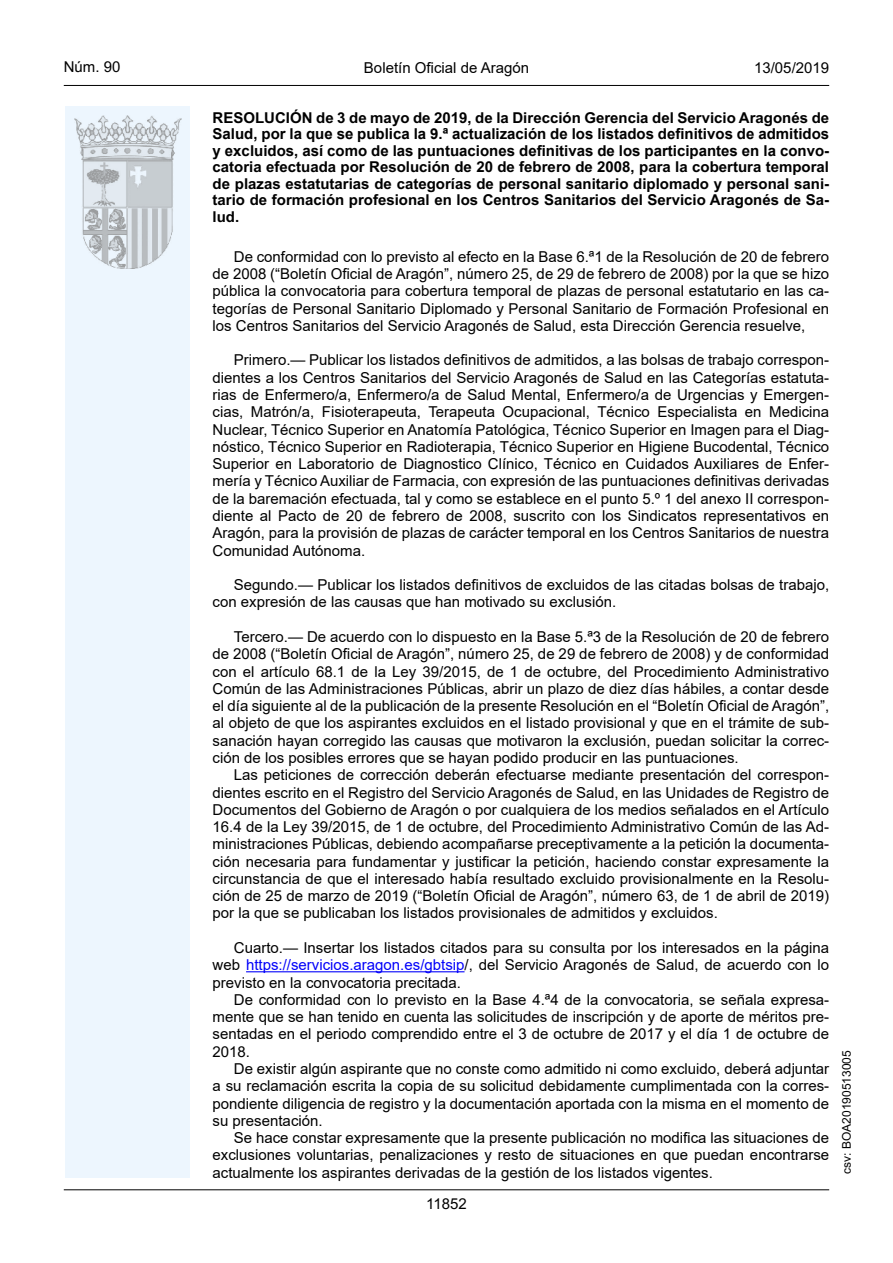
<style>
.page{position:relative;width:893px;height:1263px;background:#fff}
.page>*{position:absolute;margin:0;border:0;box-sizing:border-box;transform-origin:0 0}
.inicio_de_parrafo{font:15px/17.2px "Arial";color:#000;text-align:justify}
.Titulo_text{font:15px/16.5px "Arial Bold MT2";color:#000;text-align:justify}
.estilo_head-c{font:15px "Arial";color:#000}
.estilo_head-d{font:15px "Arial MT2";color:#000}
.estilo_head-i{font:15px "Arial MT2";color:#000}
.numero_pagina{font:15px "Arial MT2";color:#000}
.estilo_head-i-2{font:12px "Arial MT2";color:#000}
.s1{font-family:"Arial";font-weight:700}
.s2{color:#0200fa}
.s3{font-family:"Arial MT2"}
</style>
<div class="page">
<div style="left:65px;top:106px;width:125px;height:1072px;background:#edf6fe"></div>
<img style="left:75px;top:115px;width:106px;height:153px">
<hr style="left:64px;top:85px;width:765px;height:1px;background:#000">
<hr style="left:64px;top:1189px;width:765px;height:1px;background:#000">
<hr style="left:246px;top:971px;width:219px;height:1px;background:#0200fa">
<p class="estilo_head-i" style="left:64px;top:57px;width:58px">Núm. 90</p>
<p class="estilo_head-c" style="left:364px;top:57px;width:167px">Boletín Oficial de Aragón</p>
<p class="estilo_head-d" style="left:754px;top:57px;width:77px">13/05/2019</p>
<p class="Titulo_text" style="left:213px;top:110px;width:618px">RESOLUCIÓN de 3 de mayo de 2019, de la Dirección Gerencia del Servicio Aragonés de <span class="s1">Salud, por la que se publica la 9.ª actualización de los listados definitivos de admitidos y excluidos, así como de las puntuaciones definitivas de los participantes en la convo&shy;</span>catoria efectuada por Resolución de 20 de febrero de 2008, para la cobertura temporal de plazas estatutarias de categorías de personal sanitario diplomado y personal sani&shy;tario de formación profesional en los Centros Sanitarios del Servicio Aragonés de Sa&shy;lud.</p>
<p class="inicio_de_parrafo" style="left:213px;top:248px;width:618px;text-indent:21px">De conformidad con lo previsto al efecto en la Base 6.ª1 de la Resolución de 20 de febrero de 2008 (“Boletín Oficial de Aragón”, número 25, de 29 de febrero de 2008) por la que se hizo pública la convocatoria para cobertura temporal de plazas de personal estatutario en las ca&shy;tegorías de Personal Sanitario Diplomado y Personal Sanitario de Formación Profesional en los Centros Sanitarios del Servicio Aragonés de Salud, esta Dirección Gerencia resuelve,</p>
<p class="inicio_de_parrafo" style="left:213px;top:351px;width:618px;text-indent:21px">Primero.— Publicar los listados definitivos de admitidos, a las bolsas de trabajo correspon&shy;dientes a los Centros Sanitarios del Servicio Aragonés de Salud en las Categorías estatuta&shy;rias de Enfermero/a, Enfermero/a de Salud Mental, Enfermero/a de Urgencias y Emergen&shy;cias, Matrón/a, Fisioterapeuta, Terapeuta Ocupacional, Técnico Especialista en Medicina Nuclear, Técnico Superior en Anatomía Patológica, Técnico Superior en Imagen para el Diag&shy;nóstico, Técnico Superior en Radioterapia, Técnico Superior en Higiene Bucodental, Técnico Superior en Laboratorio de Diagnostico Clínico, Técnico en Cuidados Auxiliares de Enfer&shy;mería y Técnico Auxiliar de Farmacia, con expresión de las puntuaciones definitivas derivadas de la baremación efectuada, tal y como se establece en el punto 5.º 1 del anexo II correspon&shy;diente al Pacto de 20 de febrero de 2008, suscrito con los Sindicatos representativos en Aragón, para la provisión de plazas de carácter temporal en los Centros Sanitarios de nuestra Comunidad Autónoma.</p>
<p class="inicio_de_parrafo" style="left:213px;top:576px;width:618px;text-indent:21px">Segundo.— Publicar los listados definitivos de excluidos de las citadas bolsas de trabajo, con expresión de las causas que han motivado su exclusión.</p>
<p class="inicio_de_parrafo" style="left:213px;top:628px;width:618px;text-indent:21px">Tercero.— De acuerdo con lo dispuesto en la Base 5.ª3 de la Resolución de 20 de febrero de 2008 (“Boletín Oficial de Aragón”, número 25, de 29 de febrero de 2008) y de conformidad con el artículo 68.1 de la Ley 39/2015, de 1 de octubre, del Procedimiento Administrativo Común de las Administraciones Públicas, abrir un plazo de diez días hábiles, a contar desde el día siguiente al de la publicación de la presente Resolución en el “Boletín Oficial de Aragón”, al objeto de que los aspirantes excluidos en el listado provisional y que en el trámite de sub&shy;sanación hayan corregido las causas que motivaron la exclusión, puedan solicitar la correc&shy;ción de los posibles errores que se hayan podido producir en las puntuaciones.</p>
<p class="inicio_de_parrafo" style="left:213px;top:766px;width:618px;text-indent:21px">Las peticiones de corrección deberán efectuarse mediante presentación del correspon&shy;dientes escrito en el Registro del Servicio Aragonés de Salud, en las Unidades de Registro de Documentos del Gobierno de Aragón o por cualquiera de los medios señalados en el Artículo 16.4 de la Ley 39/2015, de 1 de octubre, del Procedimiento Administrativo Común de las Ad&shy;ministraciones Públicas, debiendo acompañarse preceptivamente a la petición la documenta&shy;ción necesaria para fundamentar y justificar la petición, haciendo constar expresamente la circunstancia de que el interesado había resultado excluido provisionalmente en la Resolu&shy;ción de 25 de marzo de 2019 (“Boletín Oficial de Aragón”, número 63, de 1 de abril de 2019) por la que se publicaban los listados provisionales de admitidos y excluidos.</p>
<p class="inicio_de_parrafo" style="left:213px;top:939px;width:618px;text-indent:21px">Cuarto.— Insertar los listados citados para su consulta por los interesados en la página web <span class="s2">https://servicios.aragon.es/gbtsip</span>/, del Servicio Aragonés de Salud, de acuerdo con lo previsto en la convocatoria precitada.</p>
<p class="inicio_de_parrafo" style="left:213px;top:991px;width:618px;text-indent:21px">De conformidad con lo previsto en la Base 4.ª4 de la convocatoria, se señala expresa&shy;mente que se han tenido en cuenta las solicitudes de inscripción y de aporte de méritos pre&shy;sentadas en el periodo comprendido entre el 3 de octubre de 2017 y el día 1 de octubre de <span class="s3">2018.</span></p>
<p class="inicio_de_parrafo" style="left:213px;top:1060px;width:618px;text-indent:21px">De existir algún aspirante que no conste como admitido ni como excluido, deberá adjuntar a su reclamación escrita la copia de su solicitud debidamente cumplimentada con la corres&shy;pondiente diligencia de registro y la documentación aportada con la misma en el momento de su presentación.</p>
<p class="inicio_de_parrafo" style="left:213px;top:1129px;width:618px;text-indent:21px">Se hace constar expresamente que la presente publicación no modifica las situaciones de exclusiones voluntarias, penalizaciones y resto de situaciones en que puedan encontrarse actualmente los aspirantes derivadas de la gestión de los listados vigentes.</p>
<p class="numero_pagina" style="left:426px;top:1193px;width:42px">11852</p>
<p class="estilo_head-i-2" style="left:838px;top:1174px;width:125px;rotate:-90deg">csv: BOA20190513005</p>
</div>
